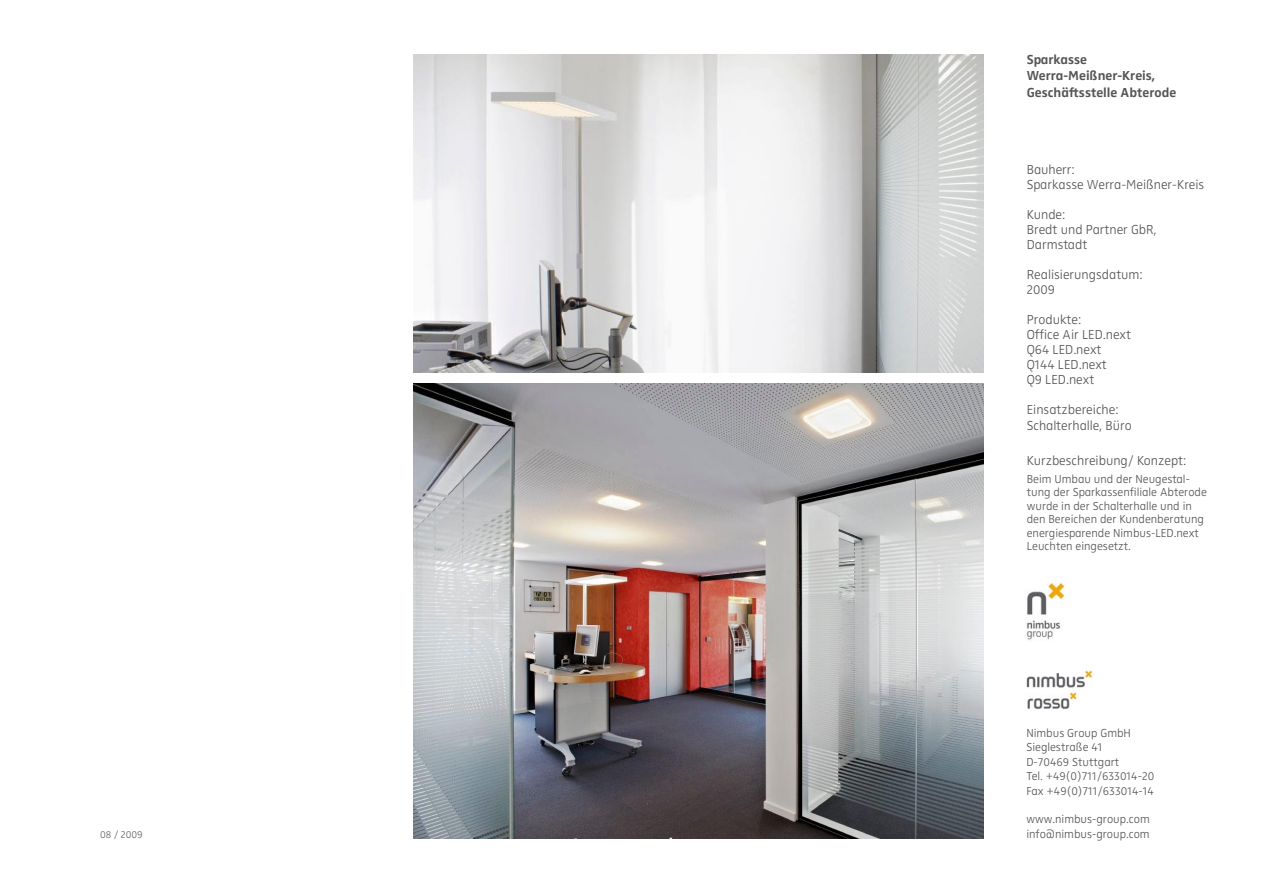
<style>
.page{position:relative;width:1263px;height:893px;background:#fff}
.page>*{position:absolute;margin:0;border:0;box-sizing:border-box;transform-origin:0 0}
.t1{font:13.5px/15px "Zwo Light LF Plain Alt";color:#555}
.t2{font:13.5px/16.2px "Zwo Bold LF Plain Alt";color:#555}
.t3{font:12px/14.4px "Zwo Light LF Plain Alt";color:#555}
.t4{font:10.5px "Zwo Light LF Plain Alt";color:#636363}
</style>
<div class="page">
<img style="left:1026px;top:582px;width:42px;height:58px">
<img style="left:1027px;top:692px;width:50px;height:18px">
<img style="left:1026px;top:670px;width:67px;height:18px">
<img style="left:414px;top:384px;width:569px;height:455px">
<img style="left:414px;top:54px;width:569px;height:319px">
<p class="t4" style="left:100px;top:828px;width:44px">08 / 2009</p>
<p class="t2" style="left:1027px;top:51px;width:151px">Sparkasse<br>Werra-Meißner-Kreis,<br>Geschäftsstelle Abterode</p>
<p class="t1" style="left:1027px;top:162px;width:179px">Bauherr:<br>Sparkasse Werra-Meißner-Kreis</p>
<p class="t1" style="left:1027px;top:207px;width:131px">Kunde:<br>Bredt und Partner GbR,<br>Darmstadt</p>
<p class="t1" style="left:1027px;top:267px;width:117px">Realisierungsdatum:<br>2009</p>
<p class="t1" style="left:1027px;top:312px;width:106px">Produkte:<br>Office Air LED.next<br>Q64 LED.next<br>Q144 LED.next<br>Q9 LED.next</p>
<p class="t1" style="left:1027px;top:401px;width:106px;line-height:16.2px">Einsatzbereiche:<br>Schalterhalle, Büro</p>
<p class="t1" style="left:1027px;top:452px;width:161px">Kurzbeschreibung/ Konzept:</p>
<p class="t3" style="left:1027px;top:472px;width:182px;line-height:13.5px">Beim Umbau und der Neugestal&shy;tung der Sparkassenfiliale Abterode wurde in der Schalterhalle und in den Bereichen der Kundenberatung energiesparende Nimbus-LED.next<br>Leuchten eingesetzt.</p>
<p class="t3" style="left:1026px;top:726px;width:129px">Nimbus Group GmbH<br>Sieglestraße 41<br>D-70469 Stuttgart<br>Tel. +49(0)711/633014-20<br>Fax +49(0)711/633014-14</p>
<p class="t3" style="left:1026px;top:812px;width:125px">www.nimbus-group.com info@nimbus-group.com</p>
</div>
